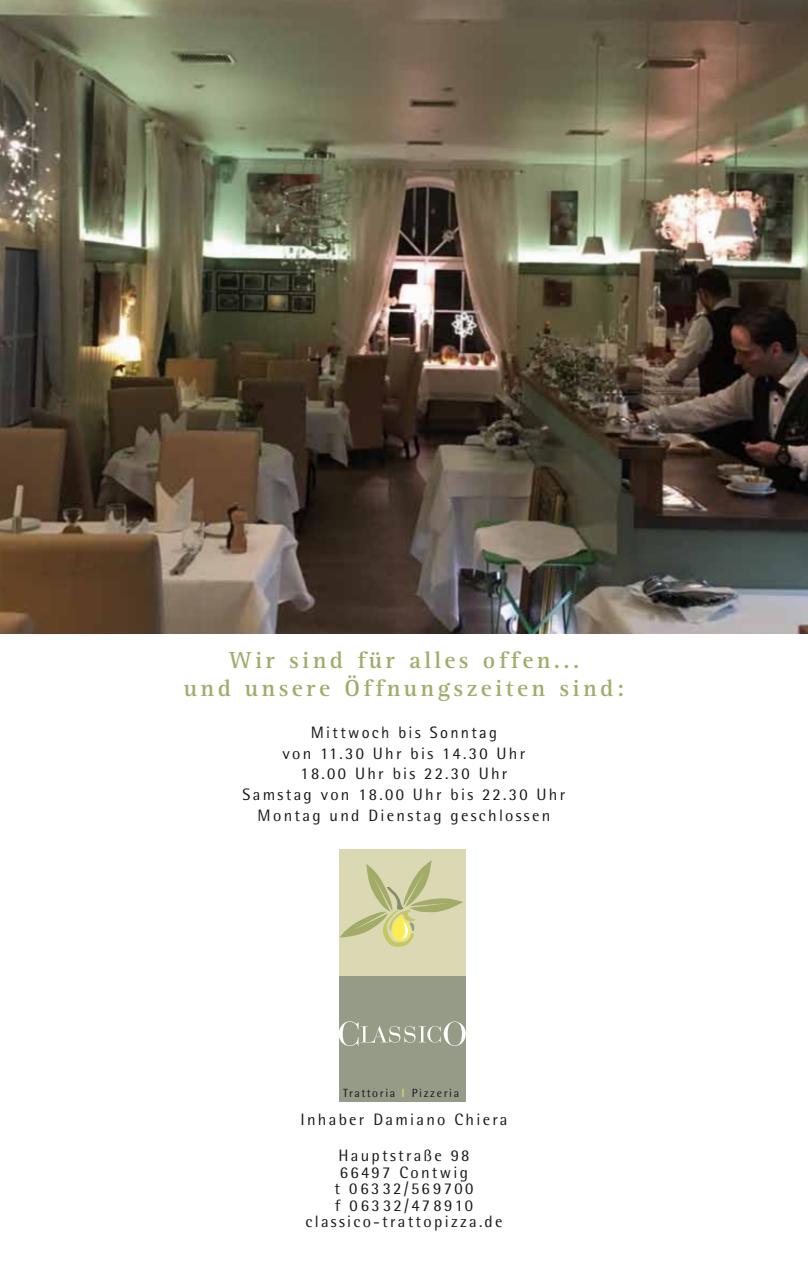
<style>
.page{position:relative;width:808px;height:1263px;background:#fff}
.page>*{position:absolute;margin:0;border:0;box-sizing:border-box;transform-origin:0 0}
.t1{font:700 24px/28.3px "Rotis Serif";letter-spacing:.14em;color:#a3ab69;text-align:center}
.t2{font:16.5px/16.5px "Rotis Semi Sans";letter-spacing:.14em;color:#1a171b;text-align:center}
.t3{font:16.5px "Rotis Sans Serif";letter-spacing:.14em;color:#1a171b}
.t4{font:11.85px "Rotis Semi Sans";letter-spacing:.14em;color:#1a171b}
.s1{font-weight:800;color:#d0cf71}
</style>
<div class="page">
<img style="left:0;top:0;width:808px;height:633px">
<div style="left:339px;top:975px;width:127px;height:127px;background:#959b87"></div>
<div style="left:339px;top:849px;width:127px;height:126px;background:#dad9b3"></div>
<svg style="left:339px;top:1021px;width:127px;height:25px"></svg>
<svg style="left:340px;top:860px;width:123px;height:87px"></svg>
<h1 class="t1" style="left:184px;top:646px;width:442px">Wir sind für alles offen...<br>und unsere Öffnungszeiten sind:</h1>
<p class="t3" style="left:311px;top:722px;width:188px">Mittwoch bis Sonntag</p>
<p class="t2" style="left:243px;top:742px;width:324px;line-height:20.9px">von 11.30 Uhr bis 14.30 Uhr<br>18.00 Uhr bis 22.30 Uhr<br>Samstag von 18.00 Uhr bis 22.30 Uhr<br>Montag und Dienstag geschlossen</p>
<p class="t4" style="left:343px;top:1086px;width:118px">Trattoria <span class="s1">I</span> Pizzeria</p>
<p class="t2" style="left:300px;top:1111px;width:209px">Inhaber Damiano Chiera</p>
<p class="t2" style="left:305px;top:1147px;width:199px">Hauptstraße 98<br>66497 Contwig<br>t 06332/569700<br>f 06332/478910 classico-trattopizza.de</p>
</div>
